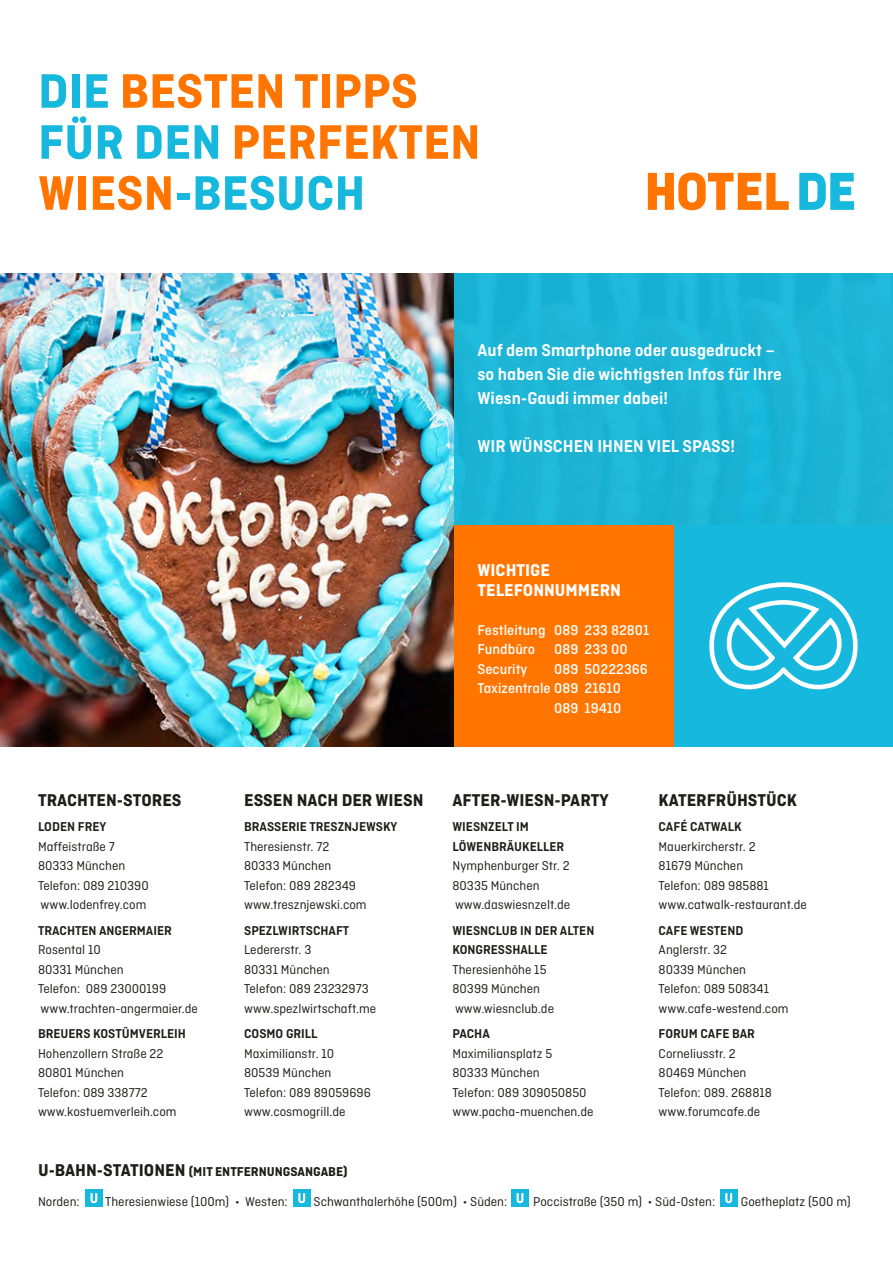
<style>
.page{position:relative;width:893px;height:1263px;background:#fff}
.page>*{position:absolute;margin:0;border:0;box-sizing:border-box;transform-origin:0 0}
.t1{font:700 51px/51px "Ciutadella";color:#ff7500}
.t2{font:600 18px/24px "Ciutadella";color:#fff}
.t3{font:700 18px "Ciutadella";color:#1d1d1b}
.t4{font:700 18px/19.5px "Ciutadella";color:#fff}
.t5{font:500 15px/19.5px "Ciutadella";color:#fff}
.t6{font:13.5px/19.5px "Ciutadella";color:#1d1d1b}
.t7{font:600 13.5px/19.5px "Ciutadella";color:#1d1d1b}
.t8{font:700 13.5px "Ciutadella";color:#1d1d1b}
.s1{color:#16b9dd}
.s2{font-size:18px}
</style>
<div class="page">
<svg style="left:799px;top:173px;width:55px;height:37px"></svg>
<svg style="left:648px;top:172px;width:141px;height:38px"></svg>
<img style="left:0;top:273px;width:454px;height:474px">
<div style="left:454px;top:273px;width:439px;height:465px;background:#1db4d5"></div>
<div style="left:454px;top:525px;width:220px;height:222px;background:#ff7500"></div>
<div style="left:674px;top:525px;width:219px;height:222px;background:#16b9dd"></div>
<svg style="left:709px;top:582px;width:149px;height:107px"></svg>
<div style="left:85px;top:1190px;width:17px;height:17px;background:#16b9dd"></div>
<svg style="left:90px;top:1193px;width:7px;height:10px"></svg>
<div style="left:293px;top:1190px;width:17px;height:17px;background:#16b9dd"></div>
<svg style="left:298px;top:1193px;width:7px;height:10px"></svg>
<div style="left:511px;top:1190px;width:18px;height:17px;background:#16b9dd"></div>
<svg style="left:517px;top:1193px;width:6px;height:10px"></svg>
<div style="left:720px;top:1190px;width:17px;height:17px;background:#16b9dd"></div>
<svg style="left:725px;top:1193px;width:7px;height:10px"></svg>
<h1 class="t1" style="left:38px;top:65px;width:444px"><span class="s1">DIE</span> BESTEN TIPPS<br><span class="s1">FÜR DEN</span> PERFEKTEN<br>WIESN<span class="s1">-BESUCH</span></h1>
<h2 class="t2" style="left:477px;top:338px;width:306px">Auf dem Smartphone oder ausgedruckt – so haben Sie die wichtigsten Infos für Ihre<br>Wiesn-Gaudi immer dabei!</h2>
<h2 class="t2" style="left:477px;top:434px;width:259px">WIR WÜNSCHEN IHNEN VIEL SPASS!</h2>
<h2 class="t4" style="left:477px;top:560px;width:145px">WICHTIGE<br>TELEFONNUMMERN</h2>
<p class="t5" style="left:477px;top:620px;width:173px">Festleitung 089 233 82801<br>Fundbüro</p>
<p class="t5" style="left:554px;top:639px;width:75px">089 233 00</p>
<h2 class="t3" style="left:38px;top:789px;width:145px">TRACHTEN-STORES</h2>
<p class="t7" style="left:38px;top:817px;width:70px">LODEN FREY</p>
<p class="t6" style="left:38px;top:836px;width:112px">Maffeistraße 7<br>80333 München<br>Telefon: 089 210390 www.lodenfrey.com</p>
<p class="t7" style="left:38px;top:920px;width:135px">TRACHTEN ANGERMAIER</p>
<p class="t6" style="left:38px;top:940px;width:161px">Rosental 10<br>80331 München<br>Telefon: 089 23000199 www.trachten-angermaier.de</p>
<p class="t7" style="left:38px;top:1024px;width:150px">BREUERS KOSTÜMVERLEIH</p>
<p class="t6" style="left:38px;top:1043px;width:140px">Hohenzollern Straße 22<br>80801 München<br>Telefon: 089 338772 www.kostuemverleih.com</p>
<p class="t5" style="left:477px;top:659px;width:51px">Security</p>
<p class="t5" style="left:554px;top:659px;width:95px">089 50222366</p>
<p class="t5" style="left:477px;top:678px;width:145px">Taxizentrale 089 21610</p>
<p class="t5" style="left:554px;top:698px;width:69px">089 19410</p>
<h2 class="t3" style="left:244px;top:789px;width:181px">ESSEN NACH DER WIESN</h2>
<p class="t7" style="left:244px;top:817px;width:155px">BRASSERIE TRESZNJEWSKY</p>
<p class="t6" style="left:244px;top:836px;width:124px">Theresienstr. 72<br>80333 München<br>Telefon: 089 282349 www.tresznjewski.com</p>
<p class="t7" style="left:244px;top:920px;width:107px">SPEZLWIRTSCHAFT</p>
<p class="t6" style="left:244px;top:940px;width:134px">Ledererstr. 3<br>80331 München<br>Telefon: 089 23232973 www.spezlwirtschaft.me</p>
<p class="t7" style="left:244px;top:1024px;width:75px">COSMO GRILL</p>
<p class="t6" style="left:244px;top:1043px;width:128px">Maximilianstr. 10<br>80539 München<br>Telefon: 089 89059696 www.cosmogrill.de</p>
<h2 class="t3" style="left:452px;top:789px;width:158px">AFTER-WIESN-PARTY</h2>
<p class="t7" style="left:452px;top:817px;width:113px">WIESNZELT IM<br>LÖWENBRÄUKELLER</p>
<p class="t6" style="left:452px;top:856px;width:119px">Nymphenburger Str. 2<br>80335 München www.daswiesnzelt.de</p>
<p class="t7" style="left:452px;top:920px;width:143px">WIESNCLUB IN DER ALTEN<br>KONGRESSHALLE</p>
<p class="t6" style="left:452px;top:959px;width:103px">Theresienhöhe 15<br>80399 München www.wiesnclub.de</p>
<p class="t7" style="left:452px;top:1024px;width:39px">PACHA</p>
<p class="t6" style="left:452px;top:1043px;width:143px">Maximiliansplatz 5<br>80333 München<br>Telefon: 089 309050850 www.pacha-muenchen.de</p>
<h2 class="t3" style="left:659px;top:789px;width:140px">KATERFRÜHSTÜCK</h2>
<p class="t7" style="left:659px;top:817px;width:84px">CAFÉ CATWALK</p>
<p class="t6" style="left:659px;top:836px;width:150px">Mauerkircherstr. 2<br>81679 München<br>Telefon: 089 985881 www.catwalk-restaurant.de</p>
<p class="t7" style="left:659px;top:920px;width:86px">CAFE WESTEND</p>
<p class="t6" style="left:659px;top:940px;width:131px">Anglerstr. 32<br>80339 München<br>Telefon: 089 508341 www.cafe-westend.com</p>
<p class="t7" style="left:659px;top:1024px;width:98px">FORUM CAFE BAR</p>
<p class="t6" style="left:659px;top:1043px;width:115px">Corneliusstr. 2<br>80469 München<br>Telefon: 089. 268818 www.forumcafe.de</p>
<p class="t8" style="left:38px;top:1164px;width:311px"><span class="s2">U-BAHN-STATIONEN</span> (MIT ENTFERNUNGSANGABE)</p>
<p class="t6" style="left:38px;top:1192px;width:43px">Norden:</p>
<p class="t6" style="left:105px;top:1192px;width:184px">Theresienwiese (100m) • Westen:</p>
<p class="t6" style="left:314px;top:1192px;width:195px">Schwanthalerhöhe (500m) • Süden:</p>
<p class="t6" style="left:533px;top:1192px;width:184px">Poccistraße (350 m) • Süd-Osten:</p>
<p class="t6" style="left:741px;top:1192px;width:111px">Goetheplatz (500 m)</p>
</div>
